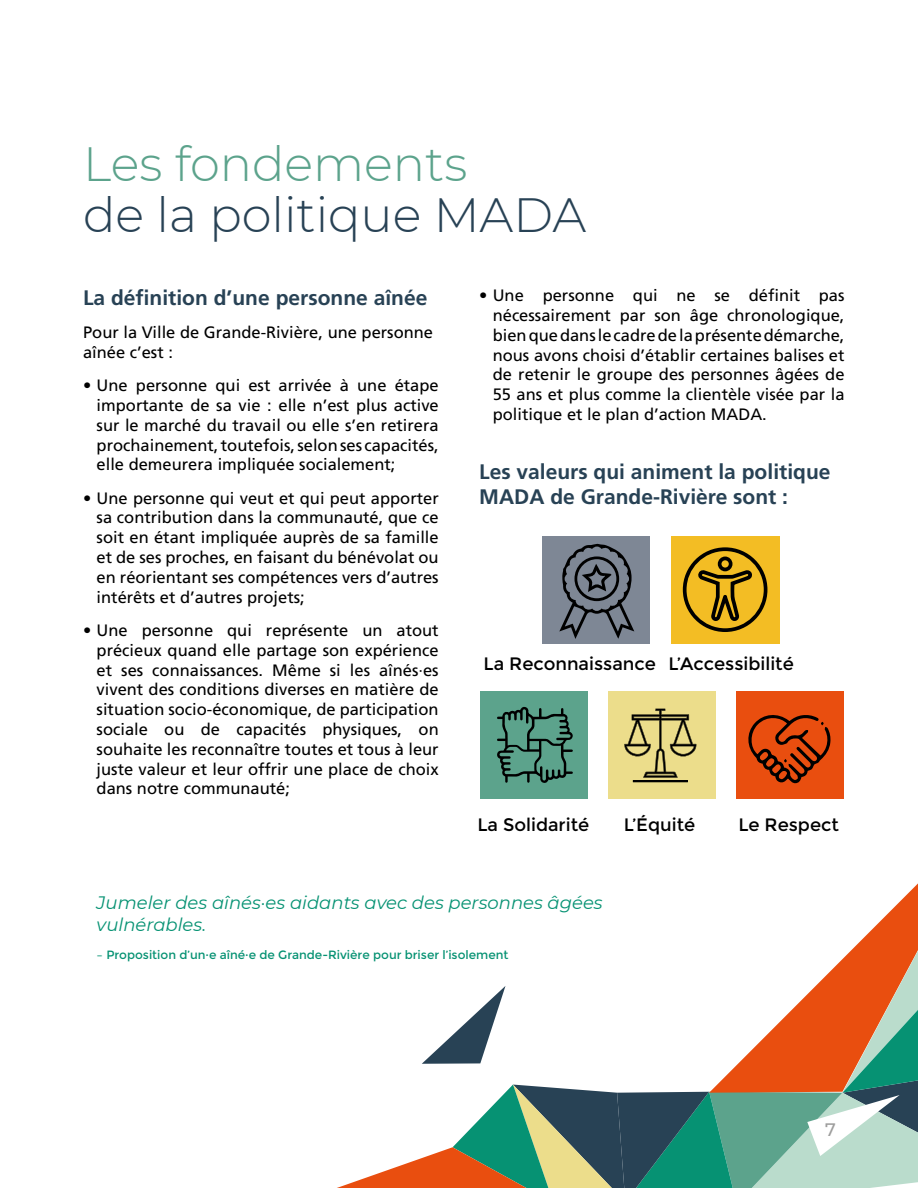
<style>
.page{position:relative;width:918px;height:1188px;background:#fff}
.page>*{position:absolute;margin:0;border:0;box-sizing:border-box;transform-origin:0 0}
.t1{font:300 48px "Montserrat";color:#284255}
.t2{font:300 48px "Montserrat";color:#5ca38c}
.t3{font:700 21px/25.2px "Frutiger";color:#284255}
.t4{font:18px "Montserrat";color:#000}
.t5{font:italic 18px/21.6px "Montserrat";color:#069273}
.t6{font:500 18px "Montserrat";color:#9d9d9c}
.t7{font:16.5px/19.8px "Frutiger";color:#000;text-align:justify}
.t8{font:12px "Montserrat";color:#069273}
</style>
<div class="page">
<svg style="left:850px;top:883px;width:68px;height:68px"></svg>
<div style="left:608px;top:691px;width:108px;height:108px;background:#ecdd8b"></div>
<svg style="left:624px;top:709px;width:73px;height:69px"></svg>
<hr style="left:633px;top:780px;width:55px;height:2px;background:#000">
<div style="left:671px;top:536px;width:108px;height:108px;background:#f3bd24"></div>
<svg style="left:683px;top:547px;width:84px;height:85px"></svg>
<div style="left:736px;top:691px;width:108px;height:108px;background:#e94e0f"></div>
<svg style="left:748px;top:715px;width:83px;height:68px"></svg>
<div style="left:480px;top:691px;width:108px;height:108px;background:#5ca38c"></div>
<svg style="left:497px;top:707px;width:76px;height:76px"></svg>
<div style="left:542px;top:536px;width:108px;height:108px;background:#7e8795"></div>
<svg style="left:559px;top:544px;width:75px;height:95px"></svg>
<svg style="left:337px;top:951px;width:581px;height:237px"></svg>
<h1 class="t2" style="left:83px;top:132px;width:386px">Les fondements</h1>
<h1 class="t1" style="left:83px;top:183px;width:505px">de la politique MADA</h1>
<p class="t3" style="left:83px;top:285px;width:346px">La définition d’une personne aînée</p>
<p class="t7" style="left:83px;top:322px;width:351px">Pour la Ville de Grande-Rivière, une personne aînée c’est :</p>
<p class="t7" style="left:97px;top:375px;width:344px;text-indent:-13px">• Une personne qui est arrivée à une étape importante de sa vie : elle n’est plus active sur le marché du travail ou elle s’en retirera prochainement, toutefois, selon ses capacités, elle demeurera impliquée socialement;</p>
<p class="t7" style="left:97px;top:488px;width:344px;text-indent:-13px">• Une personne qui veut et qui peut apporter sa contribution dans la communauté, que ce soit en étant impliquée auprès de sa famille et de ses proches, en faisant du bénévolat ou en réorientant ses compétences vers d’autres intérêts et d’autres projets;</p>
<p class="t7" style="left:97px;top:620px;width:344px;text-indent:-13px">• Une personne qui représente un atout précieux quand elle partage son expérience et ses connaissances. Même si les aînés·es vivent des conditions diverses en matière de situation socio-économique, de participation sociale ou de capacités physiques, on souhaite les reconnaître toutes et tous à leur juste valeur et leur offrir une place de choix dans notre communauté;</p>
<p class="t7" style="left:493px;top:285px;width:353px;text-indent:-13px">• Une personne qui ne se définit pas nécessairement par son âge chronologique, bien que dans le cadre de la présente démarche, nous avons choisi d’établir certaines balises et de retenir le groupe des personnes âgées de 55 ans et plus comme la clientèle visée par la politique et le plan d’action MADA.</p>
<p class="t3" style="left:479px;top:458px;width:353px">Les valeurs qui animent la politique<br>MADA de Grande-Rivière sont :</p>
<p class="t4" style="left:484px;top:654px;width:174px">La Reconnaissance</p>
<p class="t4" style="left:669px;top:654px;width:127px">L’Accessibilité</p>
<p class="t4" style="left:624px;top:814px;width:73px">L’Équité</p>
<p class="t4" style="left:477px;top:814px;width:114px">La Solidarité</p>
<p class="t4" style="left:738px;top:814px;width:102px">Le Respect</p>
<p class="t5" style="left:97px;top:892px;width:508px">Jumeler des aînés·es aidants avec des personnes âgées vulnérables.</p>
<p class="t8" style="left:97px;top:948px;width:413px">– Proposition d’un·e aîné·e de Grande-Rivière pour briser l’isolement</p>
<p class="t6" style="left:825px;top:1117px;width:12px">7</p>
</div>
